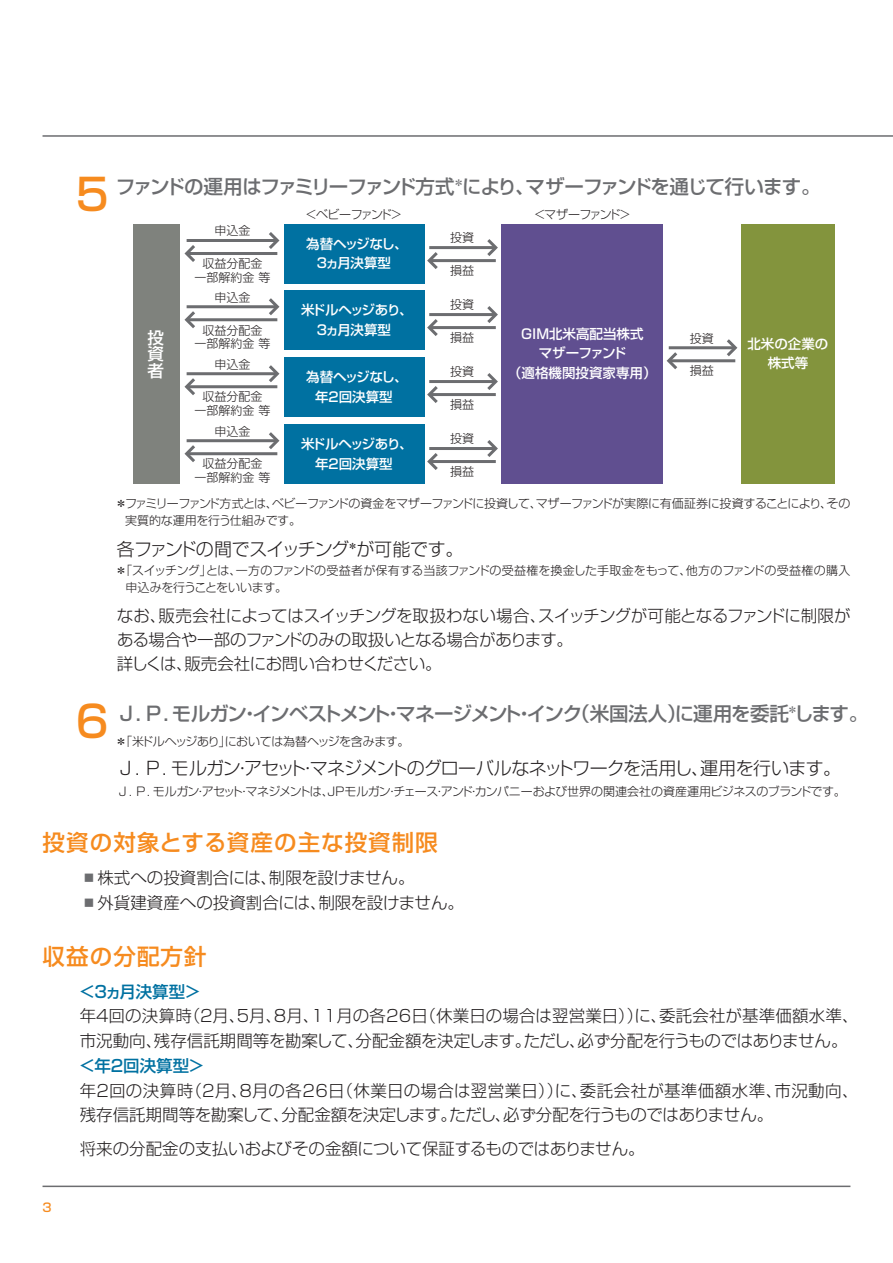
<style>
.page{position:relative;width:893px;height:1263px;background:#fff}
.page>*{position:absolute;margin:0;border:0;box-sizing:border-box;transform-origin:0 0}
.t1{font:500 43.5px "Shin Go Pr 5";color:#f68b1f}
.t2{font:500 22.5px "Shin Go Pr 5";letter-spacing:.05em;color:#f68b1f}
.t3{font:500 19.5px "Shin Go Pr 5";letter-spacing:-.065em;color:#6c6d70}
.t4{font:300 18px "Shin Go Pr 5";letter-spacing:-.05em;color:#231f20}
.t5{font:300 16.5px/24.8px "Shin Go Pr 5";letter-spacing:-.005em;color:#231f20}
.t6{font:300 16.5px/24px "Shin Go Pr 5";letter-spacing:-.03em;color:#231f20}
.t7{font:500 16.5px "Shin Go Pr 5";letter-spacing:-.01em;color:#0071a1}
.t8{font:500 16.5px/16.6px "Shin Go Pr 5";color:#fff;text-align:justify}
.t9{font:500 13.5px/19.5px "Shin Go Pr 5";color:#fff;text-align:center}
.t10{font:500 13.5px/19.5px "Shin Go Pr 5";letter-spacing:-.065em;color:#fff;text-align:center}
.t11{font:500 13.5px/19.5px "Shin Go Pr 5";letter-spacing:-.03em;color:#fff;text-align:center}
.t12{font:300 12px/16.5px "Shin Go Pr 5";letter-spacing:-.02em;color:#231f20}
.t13{font:300 12px "Shin Go Pr 5";letter-spacing:-.05em;color:#231f20}
.t14{font:300 12px/13.5px "Shin Go Pr 5";color:#231f20;text-align:center}
.t15{font:300 12px "Shin Go Pr 5";letter-spacing:-.1em;color:#231f20}
.t16{font:500 12px "Shin Go Pr 5";color:#f68b1f}
.s1{color:#6c6d70}
</style>
<div class="page">
<hr style="left:43px;top:135px;width:850px;height:2px;background:#6c6d70">
<hr style="left:43px;top:1185px;width:807px;height:2px;background:#6c6d70">
<div style="left:133px;top:224px;width:46px;height:260px;background:#7f827d"></div>
<div style="left:284px;top:224px;width:140px;height:60px;background:#0071a1"></div>
<div style="left:502px;top:224px;width:161px;height:260px;background:#604f90"></div>
<div style="left:741px;top:224px;width:94px;height:260px;background:#83943d"></div>
<hr style="left:187px;top:239px;width:90px;height:3px;background:#6c6d70">
<svg style="left:269px;top:232px;width:11px;height:17px"></svg>
<hr style="left:187px;top:252px;width:90px;height:3px;background:#6c6d70">
<svg style="left:184px;top:245px;width:11px;height:17px"></svg>
<div style="left:284px;top:290px;width:140px;height:60px;background:#0071a1"></div>
<hr style="left:187px;top:305px;width:90px;height:3px;background:#6c6d70">
<svg style="left:266px;top:298px;width:14px;height:17px"></svg>
<hr style="left:187px;top:318px;width:90px;height:3px;background:#6c6d70">
<svg style="left:184px;top:308px;width:14px;height:20px"></svg>
<div style="left:284px;top:357px;width:140px;height:60px;background:#0071a1"></div>
<hr style="left:187px;top:372px;width:90px;height:3px;background:#6c6d70">
<svg style="left:266px;top:365px;width:14px;height:17px"></svg>
<hr style="left:187px;top:385px;width:90px;height:3px;background:#6c6d70">
<svg style="left:184px;top:375px;width:14px;height:20px"></svg>
<div style="left:284px;top:424px;width:140px;height:60px;background:#0071a1"></div>
<hr style="left:187px;top:439px;width:90px;height:3px;background:#6c6d70">
<svg style="left:266px;top:432px;width:14px;height:17px"></svg>
<hr style="left:187px;top:452px;width:90px;height:3px;background:#6c6d70">
<svg style="left:184px;top:442px;width:14px;height:20px"></svg>
<hr style="left:429px;top:246px;width:66px;height:3px;background:#6c6d70">
<svg style="left:484px;top:239px;width:14px;height:17px"></svg>
<hr style="left:430px;top:259px;width:66px;height:3px;background:#6c6d70">
<svg style="left:427px;top:249px;width:14px;height:20px"></svg>
<hr style="left:429px;top:313px;width:66px;height:3px;background:#6c6d70">
<svg style="left:484px;top:306px;width:14px;height:17px"></svg>
<hr style="left:430px;top:326px;width:66px;height:3px;background:#6c6d70">
<svg style="left:427px;top:316px;width:14px;height:20px"></svg>
<hr style="left:429px;top:380px;width:66px;height:3px;background:#6c6d70">
<svg style="left:487px;top:373px;width:11px;height:17px"></svg>
<hr style="left:430px;top:393px;width:66px;height:3px;background:#6c6d70">
<svg style="left:427px;top:386px;width:11px;height:17px"></svg>
<hr style="left:429px;top:447px;width:66px;height:3px;background:#6c6d70">
<svg style="left:487px;top:440px;width:11px;height:17px"></svg>
<hr style="left:430px;top:460px;width:66px;height:3px;background:#6c6d70">
<svg style="left:427px;top:453px;width:11px;height:17px"></svg>
<hr style="left:669px;top:346px;width:66px;height:3px;background:#6c6d70">
<svg style="left:724px;top:339px;width:14px;height:18px"></svg>
<hr style="left:669px;top:359px;width:66px;height:3px;background:#6c6d70">
<svg style="left:666px;top:349px;width:14px;height:21px"></svg>
<h1 class="t1" style="left:76px;top:158px;width:35px">5</h1>
<p class="t3" style="left:116px;top:170px;width:706px">ファンドの運用はファミリーファンド方式<sup>＊</sup>により、マザーファンドを通じて行います。</p>
<p class="t8" style="left:148px;top:328px;width:18px">投資者</p>
<p class="t12" style="left:214px;top:222px;width:37px">申込金</p>
<p class="t14" style="left:194px;top:256px;width:77px">収益分配金<br>一部解約金 等</p>
<p class="t12" style="left:214px;top:288px;width:37px">申込金</p>
<p class="t14" style="left:194px;top:322px;width:77px">収益分配金<br>一部解約金 等</p>
<p class="t12" style="left:214px;top:355px;width:37px">申込金</p>
<p class="t14" style="left:194px;top:389px;width:77px">収益分配金<br>一部解約金 等</p>
<p class="t12" style="left:214px;top:422px;width:37px">申込金</p>
<p class="t14" style="left:194px;top:456px;width:77px">収益分配金<br>一部解約金 等</p>
<p class="t15" style="left:306px;top:204px;width:97px">&lt;ベビーファンド＞</p>
<p class="t15" style="left:535px;top:204px;width:98px">&lt;マザーファンド＞</p>
<p class="t11" style="left:306px;top:233px;width:103px">為替ヘッジなし、<br>３ヵ月決算型</p>
<p class="t10" style="left:301px;top:299px;width:113px">米ドルヘッジあり、<br>３ヵ月決算型</p>
<p class="t11" style="left:306px;top:366px;width:103px">為替ヘッジなし、年２回決算型</p>
<p class="t10" style="left:301px;top:433px;width:113px">米ドルヘッジあり、年２回決算型</p>
<p class="t12" style="left:450px;top:228px;width:25px">投資</p>
<p class="t12" style="left:450px;top:261px;width:25px">損益</p>
<p class="t12" style="left:450px;top:295px;width:25px">投資</p>
<p class="t12" style="left:450px;top:328px;width:25px">損益</p>
<p class="t12" style="left:450px;top:362px;width:25px">投資</p>
<p class="t12" style="left:450px;top:395px;width:25px">損益</p>
<p class="t12" style="left:450px;top:429px;width:25px">投資</p>
<p class="t12" style="left:450px;top:462px;width:25px">損益</p>
<p class="t9" style="left:508px;top:323px;width:150px">GIM北米高配当株式<br>マザーファンド<br>（適格機関投資家専用）</p>
<p class="t12" style="left:690px;top:329px;width:25px">投資</p>
<p class="t12" style="left:690px;top:361px;width:25px">損益</p>
<p class="t9" style="left:747px;top:332px;width:82px">北米の企業の株式等</p>
<p class="t12" style="left:125px;top:494px;width:727px;text-indent:-10px">＊ファミリーファンド方式とは、ベビーファンドの資金をマザーファンドに投資して、マザーファンドが実際に有価証券に投資することにより、その実質的な運用を行う仕組みです。</p>
<p class="t4" style="left:117px;top:535px;width:348px">各ファンドの間でスイッチング<sup>＊</sup>が可能です。</p>
<p class="t12" style="left:125px;top:561px;width:726px;text-indent:-10px">＊「スイッチング」とは、一方のファンドの受益者が保有する当該ファンドの受益権を換金した手取金をもって、他方のファンドの受益権の購入申込みを行うことをいいます。</p>
<p class="t6" style="left:117px;top:602px;width:735px">なお、販売会社によってはスイッチングを取扱わない場合、スイッチングが可能となるファンドに制限がある場合や一部のファンドのみの取扱いとなる場合があります。<br>詳しくは、販売会社にお問い合わせください。</p>
<h1 class="t1" style="left:76px;top:685px;width:35px">6</h1>
<p class="t3" style="left:116px;top:697px;width:753px">Ｊ．Ｐ．モルガン・インベストメント・マネージメント・インク（米国法人）に運用を委託<sup>＊</sup>します。</p>
<p class="t12" style="left:115px;top:732px;width:296px">＊「米ドルヘッジあり」においては為替ヘッジを含みます。</p>
<p class="t4" style="left:117px;top:754px;width:726px">Ｊ．Ｐ．モルガン・アセット・マネジメントのグローバルなネットワークを活用し、運用を行います。</p>
<p class="t13" style="left:117px;top:781px;width:730px">Ｊ．Ｐ．モルガン・アセット・マネジメントは、ＪＰモルガン・チェース・アンド・カンパニーおよび世界の関連会社の資産運用ビジネスのブランドです。</p>
<h2 class="t2" style="left:43px;top:824px;width:397px">投資の対象とする資産の主な投資制限</h2>
<p class="t5" style="left:81px;top:864px;width:335px"><span class="s1">▪</span>株式への投資割合には、制限を設けません。</p>
<p class="t5" style="left:81px;top:889px;width:385px"><span class="s1">▪</span>外貨建資産への投資割合には、制限を設けません。</p>
<h2 class="t2" style="left:43px;top:938px;width:166px">収益の分配方針</h2>
<p class="t7" style="left:79px;top:978px;width:123px">＜３ヵ月決算型＞</p>
<p class="t5" style="left:80px;top:1002px;width:781px">年４回の決算時（２月、５月、8月、11月の各26日（休業日の場合は翌営業日））に、委託会社が基準価額水準、市況動向、残存信託期間等を勘案して、分配金額を決定します。ただし、必ず分配を行うものではありません。</p>
<p class="t7" style="left:79px;top:1052px;width:127px">＜年２回決算型＞</p>
<p class="t5" style="left:80px;top:1076px;width:780px">年２回の決算時（２月、８月の各26日（休業日の場合は翌営業日））に、委託会社が基準価額水準、市況動向、残存信託期間等を勘案して、分配金額を決定します。ただし、必ず分配を行うものではありません。</p>
<p class="t5" style="left:80px;top:1134px;width:566px">将来の分配金の支払いおよびその金額について保証するものではありません。</p>
<p class="t16" style="left:43px;top:1197px;width:11px">3</p>
</div>
